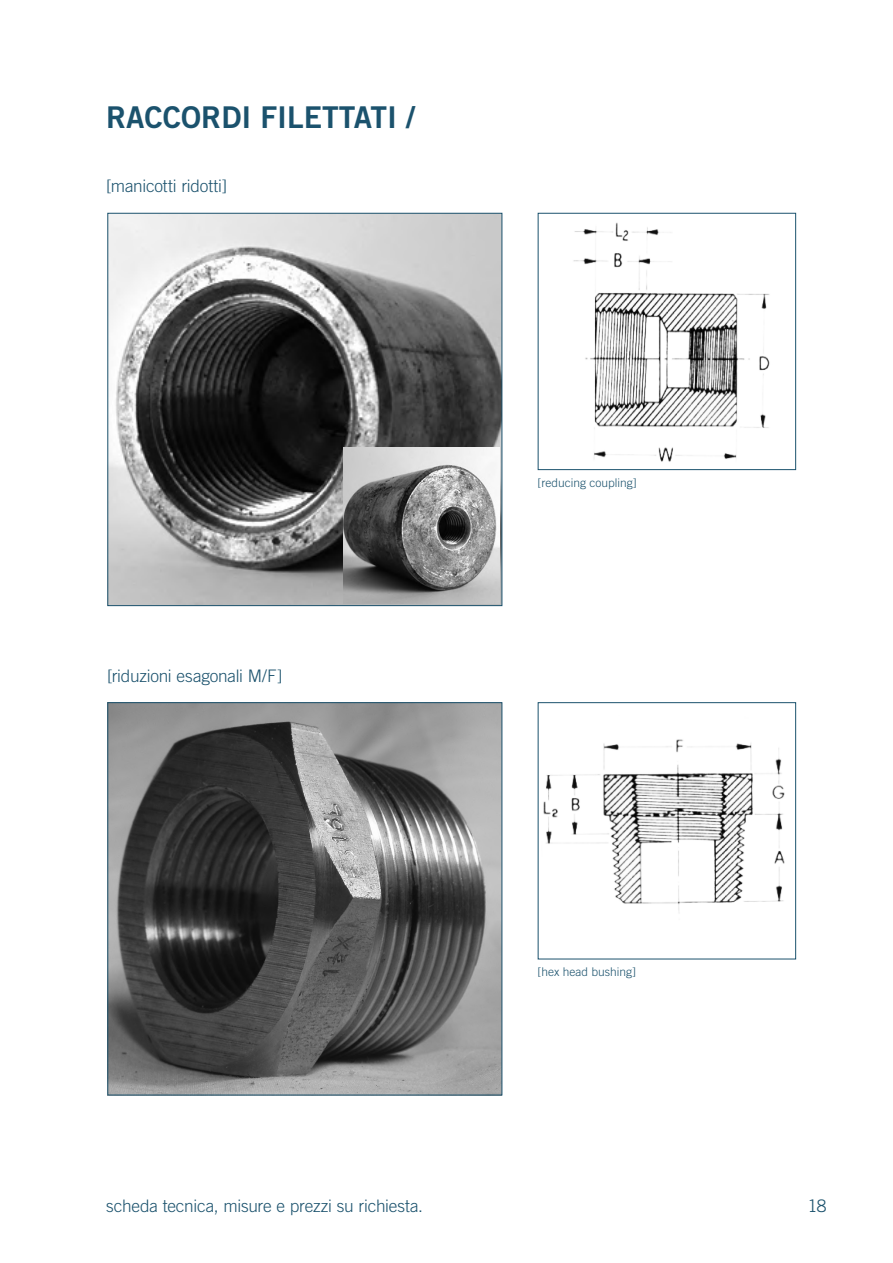
<style>
.page{position:relative;width:893px;height:1263px;background:#fff}
.page>*{position:absolute;margin:0;border:0;box-sizing:border-box;transform-origin:0 0}
.t1{font:30px "Trade Gothic LT Std Bd 2";color:#1b526d}
.t2{font:300 17.25px "Trade Gothic LT Std";letter-spacing:-.01em;color:#1b526d}
.t3{font:300 12px "Trade Gothic LT Std";color:#1b526d}
</style>
<div class="page">
<img style="left:109px;top:215px;width:391px;height:389px">
<div style="left:107px;top:213px;width:395px;height:393px;border:1px solid #1b526d"></div>
<img style="left:109px;top:704px;width:391px;height:389px">
<div style="left:107px;top:702px;width:395px;height:393px;border:1px solid #1b526d"></div>
<img style="left:573px;top:222px;width:197px;height:240px">
<div style="left:538px;top:213px;width:258px;height:257px;border:1px solid #1b526d"></div>
<img style="left:543px;top:739px;width:242px;height:172px">
<div style="left:538px;top:702px;width:258px;height:257px;border:1px solid #1b526d"></div>
<img style="left:344px;top:447px;width:155px;height:156px">
<p class="t1" style="left:106px;top:99px;width:310px">RACCORDI FILETTATI /</p>
<p class="t2" style="left:106px;top:176px;width:122px">[manicotti ridotti]</p>
<p class="t2" style="left:107px;top:665px;width:177px">[riduzioni esagonali M/F]</p>
<p class="t3" style="left:537px;top:475px;width:101px">[reducing coupling]</p>
<p class="t3" style="left:537px;top:965px;width:100px">[hex head bushing]</p>
<p class="t2" style="left:106px;top:1195px;width:318px">scheda tecnica, misure e prezzi su richiesta.</p>
<p class="t2" style="left:808px;top:1195px;width:20px">18</p>
</div>
